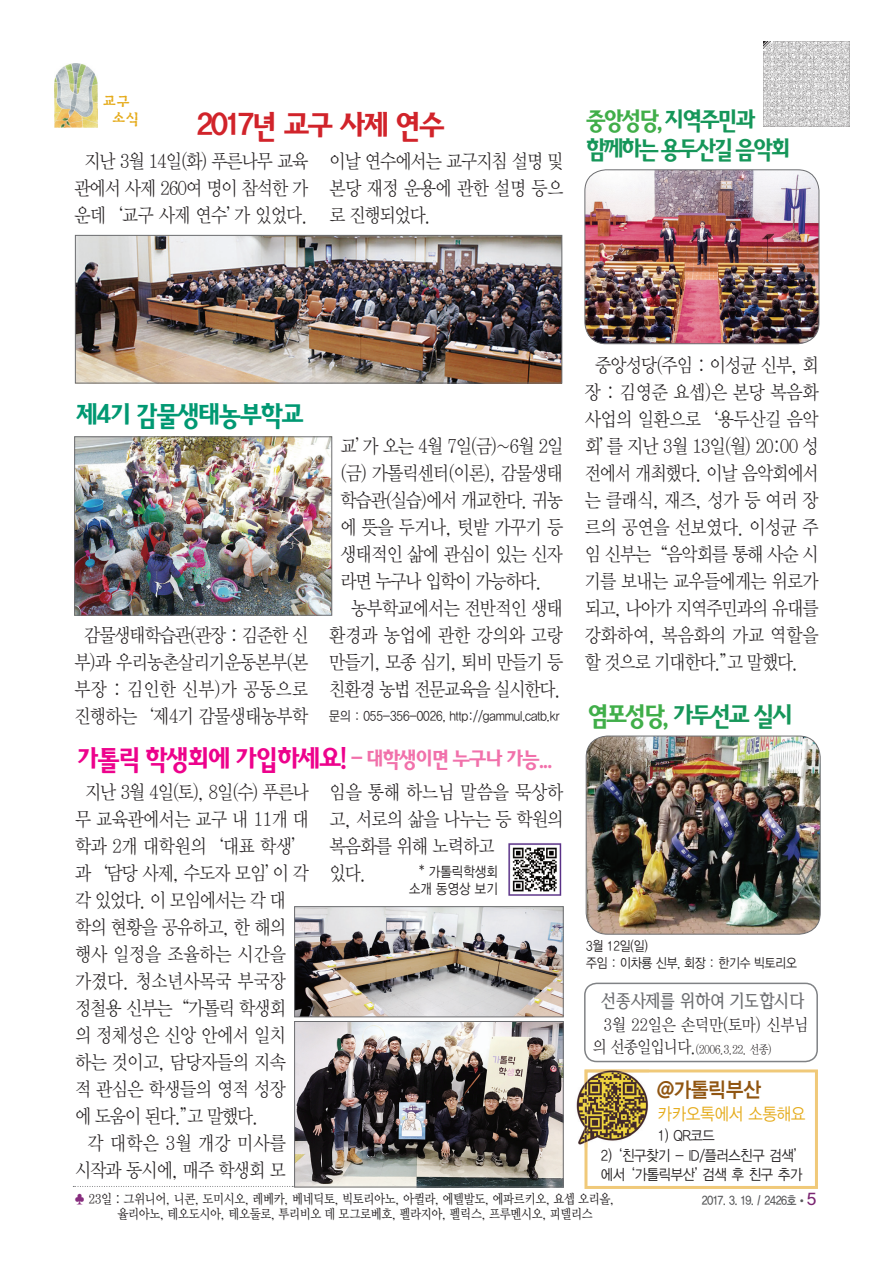
<style>
.page{position:relative;width:893px;height:1263px;background:#fff}
.page>*{position:absolute;margin:0;border:0;box-sizing:border-box;transform-origin:0 0}
.t1{font:500 33px "Korean RO";letter-spacing:-.18em;color:#d1232a;scale:.88 1}
.t2{font:500 28.5px "Korean RO";letter-spacing:-.17em;color:#009872;scale:.88 1}
.t3{font:500 25.5px/28.5px "Korean RO";letter-spacing:-.21em;color:#159659;scale:.88 1}
.t4{font:500 22.5px "Korean RO";letter-spacing:-.17em;color:#f171ab;scale:.88 1}
.t5{font:21px "YDIYGO340";color:#905511;scale:.9 1}
.t6{font:19.5px/27px "YDIY Mj O320";letter-spacing:-.04em;color:#231f20;text-align:justify;scale:.88 1}
.t7{font:19.5px "YDIY Mj O320";letter-spacing:-.06em;color:#231f20;scale:.88 1}
.t8{font:19.5px "YDIY Mj O320";color:#231f20;scale:.88 1}
.t9{font:500 18.75px "Korean MR";letter-spacing:-.07em;color:#6c6d70;scale:.85 1}
.t10{font:17.25px "YDIY Mj O320";letter-spacing:-.015em;color:#231f20;scale:.87 1}
.t11{font:17.25px "YDIYGO320";color:#e5ab1b;scale:.9 1}
.t12{font:15px/19.5px "YDIYGO320";letter-spacing:-.025em;color:#231f20;scale:.89 1}
.t13{font:15px/17.2px "YDI Hsang IIB";color:#e5ab1b}
.t14{font:14.25px/17.1px "YDIYGO320";letter-spacing:.01em;color:#231f20;text-align:right;scale:.87 1}
.t15{font:13.5px "YDIY Mj O330";letter-spacing:-.03em;color:#231f20;scale:.87 1}
.t16{font:13.5px/16.2px "YDIYGO320";letter-spacing:-.01em;color:#231f20;scale:.87 1}
.t17{font:12px "YDIY Mj O320";letter-spacing:-.05em;color:#231f20;scale:.87 1}
.t18{font:700 12px "Korean GD";letter-spacing:-.1em;color:#57585a;scale:.87 1}
.t19{font:700 4.2px "Korean GD";color:#57585a}
.s1{color:#40ae49}
.s2{font-family:"Korean RO";font-weight:500;font-size:27px;color:#40ae49}
.s3{font-family:"Korean RO";font-weight:500;font-size:27px;color:#159659}
.s4{font-size:28.5px;color:#ed028c}
.s5{font-size:17.25px}
.s6{color:#872d7e}
.s7{font-size:16.5px;color:#7a2571}
</style>
<div class="page">
<img style="left:585px;top:170px;width:234px;height:174px">
<div style="left:585px;top:170px;width:234px;height:174px;border:1px solid #6c6d70;border-radius:21px"></div>
<img style="left:55px;top:64px;width:42px;height:64px">
<img style="left:77px;top:237px;width:483px;height:144px">
<div style="left:75px;top:235px;width:487px;height:148px;border:1px solid #6c6d70"></div>
<svg style="left:73px;top:1186px;width:220px;height:1px"></svg>
<img style="left:296px;top:1023px;width:265px;height:162px">
<div style="left:294px;top:1021px;width:269px;height:166px;border:1px solid #6c6d70"></div>
<img style="left:296px;top:908px;width:265px;height:107px">
<div style="left:294px;top:906px;width:269px;height:111px;border:1px solid #6c6d70"></div>
<img style="left:76px;top:439px;width:254px;height:174px">
<div style="left:74px;top:437px;width:258px;height:178px;border:1px solid #6c6d70"></div>
<svg style="left:763px;top:41px;width:87px;height:86px"></svg>
<img style="left:764px;top:41px;width:85px;height:86px">
<img style="left:586px;top:736px;width:234px;height:198px">
<div style="left:586px;top:736px;width:234px;height:198px;border:1px solid #6c6d70;border-radius:21px"></div>
<img style="left:508px;top:843px;width:54px;height:53px">
<svg style="left:584px;top:1069px;width:234px;height:120px"></svg>
<img style="left:656px;top:1079px;width:150px;height:44px">
<img style="left:658px;top:1081px;width:148px;height:41px">
<div style="left:584px;top:982px;width:234px;height:80px;border:2px solid #808285;border-radius:12px"></div>
<img style="left:576px;top:1084px;width:8px;height:61px">
<img style="left:584px;top:1069px;width:65px;height:79px">
<p class="t13" style="left:113px;top:94px;width:28px;text-indent:-9px">교구 소식</p>
<h1 class="t1" style="left:195px;top:109px;width:287px">2017년 교구 사제 연수</h1>
<p class="t6" style="left:74px;top:148px;width:267px;text-align:center">지난 3월 14일(화) 푸른나무 교육 관에서 사제 260여 명이 참석한 가 운데‘교구 사제 연수’가 있었다.</p>
<p class="t6" style="left:330px;top:148px;width:267px">이날 연수에서는 교구지침 설명 및 본당 재정 운용에 관한 설명 등으 로 진행되었다.</p>
<h3 class="t3" style="left:585px;top:107px;width:237px"><span class="s1">중앙성당,</span>지역주민과 함께하는 용두산길 음악회</h3>
<h2 class="t2" style="left:74px;top:400px;width:264px">제4기 감물생태농부학교</h2>
<p class="t6" style="left:74px;top:622px;width:267px;text-align:center">감물생태학습관(관장 : 김준한 신 부)과 우리농촌살리기운동본부(본 부장 : 김인한 신부)가 공동으로 진행하는‘제4기 감물생태농부학</p>
<p class="t6" style="left:585px;top:351px;width:267px;text-indent:10px">중앙성당(주임 : 이성균 신부, 회 장 : 김영준 요셉)은 본당 복음화 사업의 일환으로‘용두산길 음악 회’를 지난 3월 13일(월) 20:00 성 전에서 개최했다. 이날 음악회에서 는 클래식, 재즈, 성가 등 여러 장 르의 공연을 선보였다. 이성균 주 임 신부는“음악회를 통해 사순 시 기를 보내는 교우들에게는 위로가 되고, 나아가 지역주민과의 유대를 강화하여, 복음화의 가교 역할을 할 것으로 기대한다.”고 말했다.</p>
<p class="t6" style="left:340px;top:433px;width:255px">교’가 오는 4월 7일(금)~6월 2일</p>
<p class="t6" style="left:340px;top:460px;width:254px">(금) 가톨릭센터(이론), 감물생태</p>
<p class="t7" style="left:340px;top:491px;width:254px">학습관(실습)에서 개교한다. 귀농</p>
<p class="t6" style="left:340px;top:514px;width:254px">에 뜻을 두거나, 텃밭 가꾸기 등</p>
<p class="t6" style="left:340px;top:541px;width:254px">생태적인 삶에 관심이 있는 신자</p>
<p class="t7" style="left:340px;top:572px;width:231px">라면 누구나 입학이 가능하다.</p>
<p class="t6" style="left:351px;top:595px;width:242px">농부학교에서는 전반적인 생태</p>
<p class="t8" style="left:329px;top:626px;width:267px">환경과 농업에 관한 강의와 고랑</p>
<p class="t6" style="left:329px;top:649px;width:267px">만들기, 모종 심기, 퇴비 만들기 등</p>
<p class="t7" style="left:329px;top:680px;width:265px">친환경 농법 전문교육을 실시한다.</p>
<p class="t16" style="left:329px;top:708px;width:536px">문의 : 055-356-0026, http://gammul.catb.kr <span class="s2">염포성당,</span><span class="s3">가두선교 실시</span></p>
<p class="t4" style="left:75px;top:748px;width:545px"><span class="s4">가톨릭 학생회에 가입하세요!</span> - 대학생이면 누구나 가능...</p>
<p class="t6" style="left:75px;top:778px;width:267px;text-align:left;text-indent:10px">지난 3월 4일(토), 8일(수) 푸른나 무 교육관에서는 교구 내 11개 대 학과 2개 대학원의‘대표 학생’ 과‘담당 사제, 수도자 모임’이 각 각 있었다. 이 모임에서는 각 대 학의 현황을 공유하고, 한 해의 행사 일정을 조율하는 시간을 가졌다. 청소년사목국 부국장 정철용 신부는“가톨릭 학생회<br>의 정체성은 신앙 안에서 일치 하는 것이고, 담당자들의 지속<br>적 관심은 학생들의 영적 성장<br>에 도움이 된다.”고 말했다.</p>
<p class="t6" style="left:75px;top:1129px;width:241px;text-align:right">각 대학은 3월 개강 미사를 시작과 동시에, 매주 학생회 모</p>
<p class="t6" style="left:330px;top:778px;width:267px;text-align:left">임을 통해 하느님 말씀을 묵상하 고, 서로의 삶을 나누는 등 학원의 복음화를 위해 노력하고<br>있다.</p>
<p class="t14" style="left:409px;top:863px;width:103px">* 가톨릭학생회 소개 동영상 보기</p>
<p class="t16" style="left:586px;top:938px;width:244px">3월 12일(일)<br>주임 : 이차룡 신부, 회장 : 한기수 빅토리오</p>
<p class="t9" style="left:601px;top:991px;width:241px">선종사제를 위하여 기도합시다</p>
<p class="t10" style="left:604px;top:1016px;width:237px">3월 22일은 손덕만(토마) 신부님</p>
<p class="t17" style="left:592px;top:1043px;width:208px"><span class="s5">의 선종일입니다.</span>(2006.3.22. 선종)</p>
<p class="t5" style="left:657px;top:1078px;width:116px">@가톨릭부산</p>
<p class="t11" style="left:657px;top:1104px;width:166px">카카오톡에서 소통해요</p>
<p class="t12" style="left:601px;top:1126px;width:233px;text-indent:57px">1) QR코드<br>2)‘친구찾기 - ID/플러스친구 검색’ 에서‘가톨릭부산’검색 후 친구 추가</p>
<p class="t15" style="left:74px;top:1192px;width:623px"><span class="s6">♣</span> 23일 : 그위니어, 니콘, 도미시오, 레베카, 베네딕토, 빅토리아노, 아퀼라, 에텔발도, 에파르키오, 요셉 오리올,</p>
<p class="t19" style="left:800px;top:1198px;width:19px">● <span class="s7">5</span></p>
<p class="t15" style="left:117px;top:1207px;width:548px">율리아노, 테오도시아, 테오둘로, 투리비오 데 모그로베호, 펠라지아, 펠릭스, 프루멘시오, 피델리스</p>
<p class="t18" style="left:701px;top:1194px;width:112px">2017. 3. 19. / 2426호</p>
</div>
